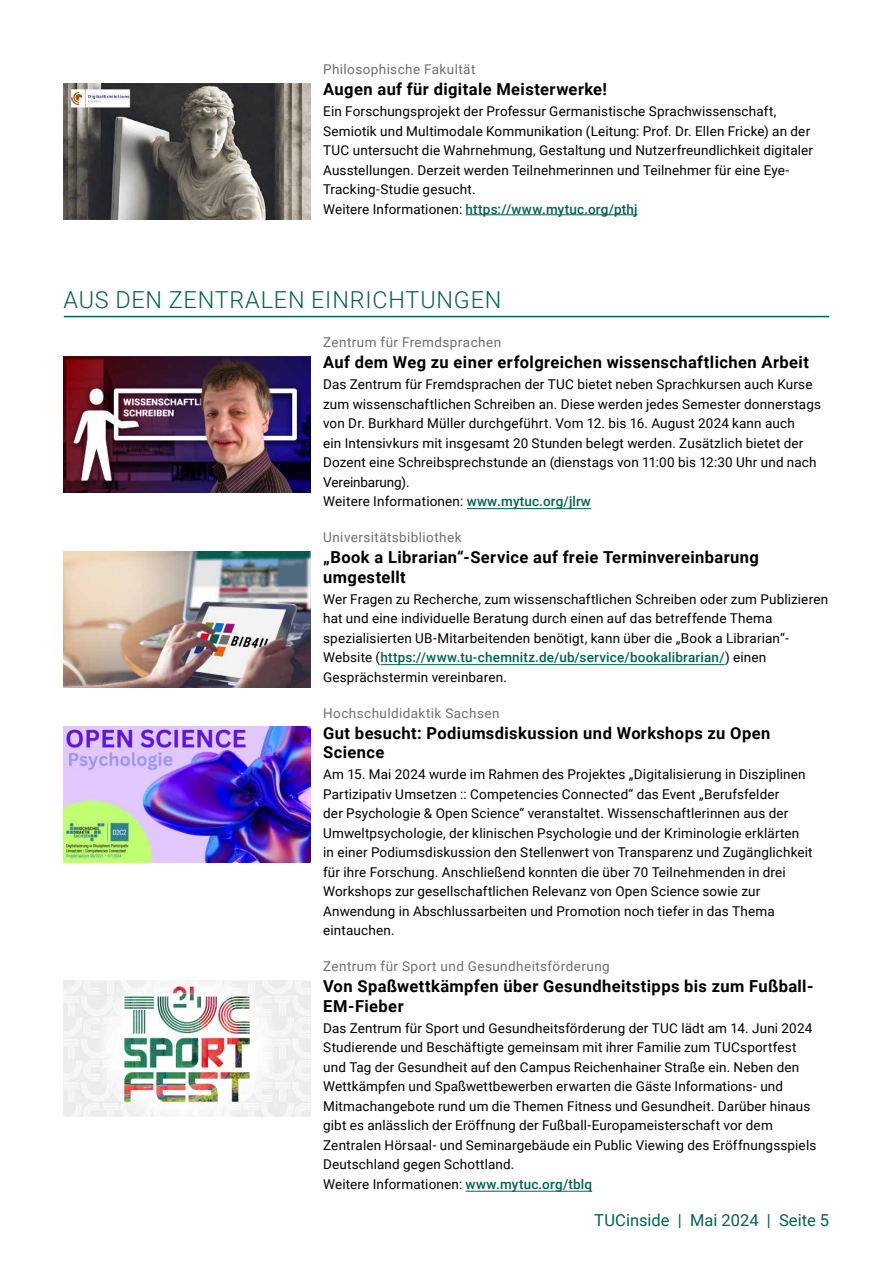
<style>
.page{position:relative;width:893px;height:1263px;background:#fff}
.page>*{position:absolute;margin:0;border:0;box-sizing:border-box;transform-origin:0 0}
.H1_Kapitel__Aus_den{font:300 23.4px "Roboto";letter-spacing:.035em;color:#006254}
.Fließtext_deutsch{font:700 16.5px/19.5px "Roboto";letter-spacing:.025em;color:#000}
.H3__Haupt-__Überschrift{font:700 16.5px "Roboto";letter-spacing:.025em;color:#000}
.t1{font:16.5px "Roboto";color:#006254}
.Fließtext_deutsch-2{font:13.5px/19.5px "Roboto";letter-spacing:.01em;color:#000}
.Fließtext_deutsch-3{font:13.5px "Roboto";letter-spacing:.03em;color:#6d6e71}
.Fließtext_deutsch-4{font:500 13.5px "Roboto";letter-spacing:.015em;color:#006254}
.H2_Rubrik__Fakultät_Einrichtung{font:13.5px "Roboto";letter-spacing:.03em;color:#6d6e71}
.s1{font-weight:400;color:#000}
.s2{font-weight:500;color:#006254}
</style>
<div class="page">
<hr style="left:64px;top:316px;width:765px;height:1px;background:#006254">
<hr style="left:466px;top:214px;width:171px;height:1px;background:#006254">
<img style="left:64px;top:83px;width:246px;height:137px">
<img style="left:64px;top:356px;width:246px;height:137px">
<img style="left:64px;top:551px;width:246px;height:137px">
<img style="left:64px;top:727px;width:246px;height:135px">
<img style="left:64px;top:980px;width:246px;height:137px">
<hr style="left:467px;top:508px;width:124px;height:1px;background:#006254">
<hr style="left:380px;top:664px;width:345px;height:1px;background:#006254">
<hr style="left:466px;top:1191px;width:126px;height:1px;background:#006254">
<h2 class="H2_Rubrik__Fakultät_Einrichtung" style="left:323px;top:60px;width:154px">Philosophische Fakultät</h2>
<h3 class="H3__Haupt-__Überschrift" style="left:323px;top:78px;width:285px">Augen auf für digitale Meisterwerke!</h3>
<p class="Fließtext_deutsch-2" style="left:323px;top:101px;width:491px">Ein Forschungsprojekt der Professur Germanistische Sprachwissenschaft, Semiotik und Multimodale Kommunikation (Leitung: Prof. Dr. Ellen Fricke) an der TUC untersucht die Wahrnehmung, Gestaltung und Nutzerfreundlichkeit digitaler Ausstellungen. Derzeit werden Teilnehmerinnen und Teilnehmer für eine Eye-Tracking-Studie gesucht.</p>
<p class="Fließtext_deutsch-4" style="left:323px;top:199px;width:316px"><span class="s1">Weitere Informationen:</span> https://www.mytuc.org/pthj</p>
<h1 class="H1_Kapitel__Aus_den" style="left:64px;top:284px;width:439px">AUS DEN ZENTRALEN EINRICHTUNGEN</h1>
<p class="Fließtext_deutsch-3" style="left:323px;top:333px;width:180px">Zentrum für Fremdsprachen</p>
<p class="Fließtext_deutsch" style="left:323px;top:352px;width:487px">Auf dem Weg zu einer erfolgreichen wissenschaftlichen Arbeit</p>
<p class="Fließtext_deutsch-2" style="left:323px;top:374px;width:499px">Das Zentrum für Fremdsprachen der TUC bietet neben Sprachkursen auch Kurse zum wissenschaftlichen Schreiben an. Diese werden jedes Semester donnerstags von Dr. Burkhard Müller durchgeführt. Vom 12. bis 16. August 2024 kann auch<br>ein Intensivkurs mit insgesamt 20 Stunden belegt werden. Zusätzlich bietet der Dozent eine Schreibsprechstunde an (dienstags von 11:00 bis 12:30 Uhr und nach Vereinbarung).<br>Weitere Informationen: <span class="s2">www.mytuc.org/jlrw</span></p>
<p class="Fließtext_deutsch-3" style="left:323px;top:528px;width:140px">Universitätsbibliothek</p>
<p class="Fließtext_deutsch" style="left:323px;top:547px;width:437px">„Book a Librarian“-Service auf freie Terminvereinbarung umgestellt</p>
<p class="Fließtext_deutsch-2" style="left:323px;top:589px;width:506px">Wer Fragen zu Recherche, zum wissenschaftlichen Schreiben oder zum Publizieren hat und eine individuelle Beratung durch einen auf das betreffende Thema spezialisierten UB-Mitarbeitenden benötigt, kann über die „Book a Librarian“- Website (<span class="s2">https://www.tu-chemnitz.de/ub/service/bookalibrarian/</span>) einen Gesprächstermin vereinbaren.</p>
<p class="Fließtext_deutsch-3" style="left:323px;top:704px;width:178px">Hochschuldidaktik Sachsen</p>
<p class="Fließtext_deutsch" style="left:323px;top:723px;width:449px">Gut besucht: Podiumsdiskussion und Workshops zu Open<br>Science</p>
<p class="Fließtext_deutsch-2" style="left:323px;top:764px;width:491px">Am 15. Mai 2024 wurde im Rahmen des Projektes „Digitalisierung in Disziplinen Partizipativ Umsetzen :: Competencies Connected“ das Event „Berufsfelder<br>der Psychologie &amp; Open Science“ veranstaltet. Wissenschaftlerinnen aus der Umweltpsychologie, der klinischen Psychologie und der Kriminologie erklärten in einer Podiumsdiskussion den Stellenwert von Transparenz und Zugänglichkeit für ihre Forschung. Anschließend konnten die über 70 Teilnehmenden in drei Workshops zur gesellschaftlichen Relevanz von Open Science sowie zur Anwendung in Abschlussarbeiten und Promotion noch tiefer in das Thema eintauchen.</p>
<p class="Fließtext_deutsch-3" style="left:323px;top:957px;width:288px">Zentrum für Sport und Gesundheitsförderung</p>
<p class="Fließtext_deutsch" style="left:323px;top:976px;width:492px">Von Spaßwettkämpfen über Gesundheitstipps bis zum Fußball-<br>EM-Fieber</p>
<p class="Fließtext_deutsch-2" style="left:323px;top:1018px;width:495px">Das Zentrum für Sport und Gesundheitsförderung der TUC lädt am 14. Juni 2024<br>Studierende und Beschäftigte gemeinsam mit ihrer Familie zum TUCsportfest und Tag der Gesundheit auf den Campus Reichenhainer Straße ein. Neben den Wettkämpfen und Spaßwettbewerben erwarten die Gäste Informations- und Mitmachangebote rund um die Themen Fitness und Gesundheit. Darüber hinaus gibt es anlässlich der Eröffnung der Fußball-Europameisterschaft vor dem Zentralen Hörsaal- und Seminargebäude ein Public Viewing des Eröffnungsspiels Deutschland gegen Schottland.<br>Weitere Informationen: <span class="s2">www.mytuc.org/tblq</span></p>
<p class="t1" style="left:594px;top:1209px;width:236px">TUCinside | Mai 2024 | Seite 5</p>
</div>
